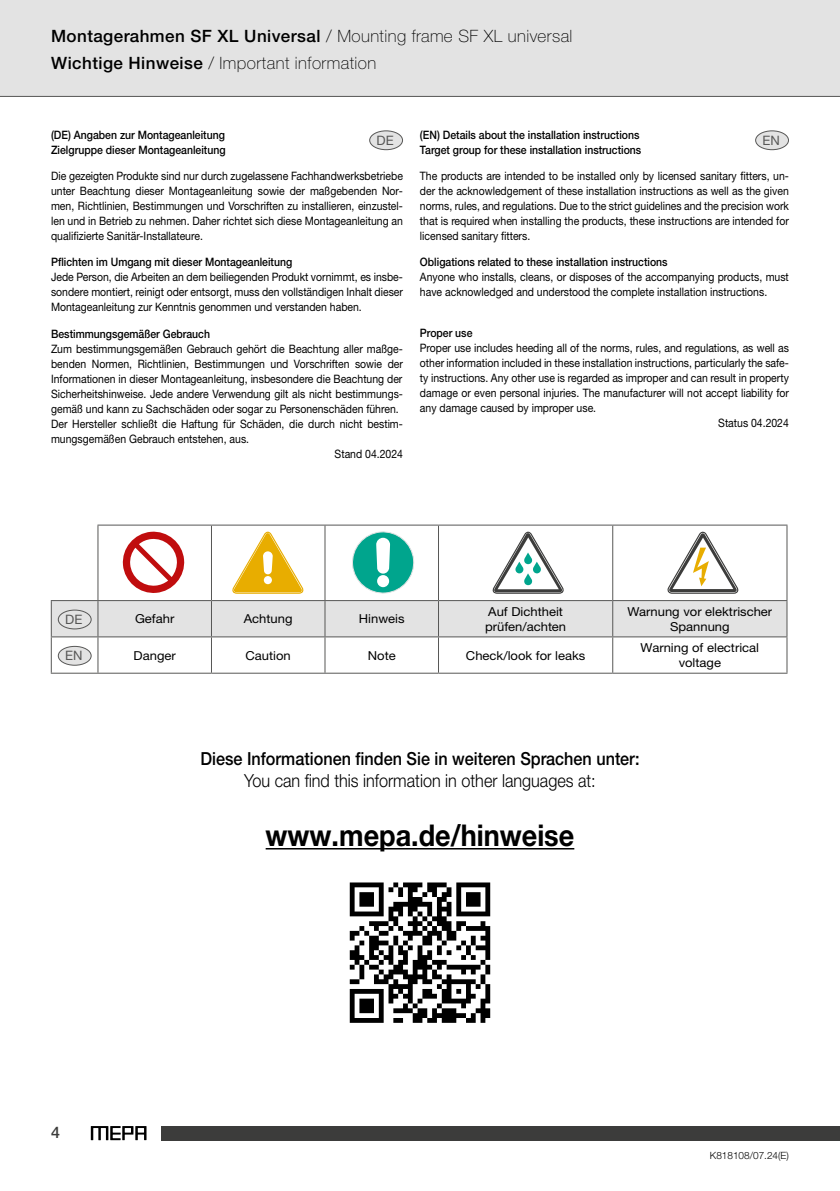
<style>
.page{position:relative;width:840px;height:1191px;background:#fff}
.page>*{position:absolute;margin:0;border:0;box-sizing:border-box;transform-origin:0 0}
.t1{font:700 30px "Helvetica Neue LT Pro";color:#000;scale:.9 1}
.t2{font:500 18px/21.6px "Helvetica Neue LTW1 G";color:#000;text-align:center;scale:.9 1}
.Header_2_links{font:100 17px "Helvetica Neue LTW1 G";letter-spacing:.025em;color:#000}
.t3{font:500 16px "Helvetica Neue LTW1 G";color:#3c3c3b}
.t4{font:13px "Helvetica Neue LTW1 G";color:#575756}
.t5{font:12.4px/15.6px "Helvetica Neue LTW1 G";color:#000;text-align:center;scale:1.05 1}
.t6{font:11.6px/15px "Helvetica Neue LTW1 G";color:#000;text-align:justify;scale:.9 1}
.t7{font:500 11.6px/15px "Helvetica Neue LTW1 G";color:#000;scale:.9 1}
.t8{font:300 10px "Helvetica Neue LTW1 G";color:#000}
.s1{font-weight:500}
.s2{font-weight:300}
</style>
<div class="page">
<svg style="left:91px;top:1126px;width:55px;height:14px"></svg>
<div style="left:161px;top:1126px;width:678px;height:14px;background:#3c3c3b"></div>
<svg style="left:839px;top:1126px;width:1px;height:14px"></svg>
<div style="left:0;top:0;width:839px;height:96px;background:#e3e3e3"></div>
<hr style="left:0;top:96px;width:839px;height:1px;background:#575756">
<div style="left:369px;top:131px;width:33px;height:19px;background:#e3e3e3;border-radius:50%"></div>
<div style="left:369px;top:130px;width:34px;height:20px;border:1px solid #575756;border-radius:50%"></div>
<div style="left:755px;top:131px;width:33px;height:19px;background:#e3e3e3;border-radius:50%"></div>
<div style="left:754px;top:130px;width:34px;height:20px;border:1px solid #575756;border-radius:50%"></div>
<hr style="left:265px;top:848px;width:309px;height:1px;background:#000">
<hr style="left:97px;top:524px;width:114px;height:1px;background:#575756">
<hr style="left:97px;top:525px;width:1px;height:75px;background:#575756">
<hr style="left:211px;top:524px;width:114px;height:1px;background:#575756">
<hr style="left:211px;top:525px;width:1px;height:75px;background:#575756">
<hr style="left:325px;top:524px;width:113px;height:1px;background:#575756">
<hr style="left:324px;top:525px;width:1px;height:75px;background:#575756">
<hr style="left:438px;top:524px;width:174px;height:1px;background:#575756">
<hr style="left:438px;top:525px;width:1px;height:75px;background:#575756">
<hr style="left:612px;top:524px;width:175px;height:1px;background:#575756">
<hr style="left:612px;top:525px;width:1px;height:75px;background:#575756">
<hr style="left:786px;top:525px;width:1px;height:75px;background:#575756">
<hr style="left:612px;top:600px;width:175px;height:1px;background:#575756">
<hr style="left:786px;top:601px;width:1px;height:35px;background:#575756">
<hr style="left:51px;top:637px;width:1px;height:35px;background:#575756">
<hr style="left:97px;top:637px;width:1px;height:35px;background:#575756">
<hr style="left:211px;top:637px;width:1px;height:35px;background:#575756">
<hr style="left:324px;top:637px;width:1px;height:35px;background:#575756">
<hr style="left:438px;top:637px;width:1px;height:35px;background:#575756">
<hr style="left:612px;top:636px;width:175px;height:1px;background:#575756">
<hr style="left:612px;top:637px;width:1px;height:35px;background:#575756">
<hr style="left:786px;top:637px;width:1px;height:35px;background:#575756">
<hr style="left:51px;top:672px;width:47px;height:1px;background:#575756">
<hr style="left:98px;top:672px;width:113px;height:1px;background:#575756">
<hr style="left:211px;top:672px;width:114px;height:1px;background:#575756">
<hr style="left:325px;top:672px;width:113px;height:1px;background:#575756">
<hr style="left:438px;top:672px;width:174px;height:1px;background:#575756">
<hr style="left:612px;top:672px;width:175px;height:1px;background:#575756">
<svg style="left:51px;top:530px;width:735px;height:107px"></svg>
<div style="left:58px;top:610px;width:33px;height:19px;background:#e3e3e3;border-radius:50%"></div>
<div style="left:58px;top:609px;width:33px;height:20px;border:1px solid #575756;border-radius:50%"></div>
<div style="left:58px;top:646px;width:33px;height:19px;background:#e3e3e3;border-radius:50%"></div>
<div style="left:58px;top:646px;width:33px;height:19px;border:1px solid #575756;border-radius:50%"></div>
<svg style="left:349px;top:882px;width:141px;height:140px"></svg>
<h3 class="Header_2_links" style="left:51px;top:25px;width:522px"><span class="s1">Montagerahmen SF XL Universal</span> / Mounting frame SF XL universal</h3>
<p class="Header_2_links" style="left:51px;top:52px;width:326px"><span class="s1">Wichtige Hinweise</span> / Important information</p>
<p class="t7" style="left:51px;top:127px;width:195px">(DE) Angaben zur Montageanleitung<br>Zielgruppe dieser Montageanleitung</p>
<p class="t6" style="left:51px;top:168px;width:392px">Die gezeigten Produkte sind nur durch zugelassene Fachhandwerksbetriebe unter Beachtung dieser Montageanleitung sowie der maßgebenden Nor&shy;men, Richtlinien, Bestimmungen und Vorschriften zu installieren, einzustel&shy;len und in Betrieb zu nehmen. Daher richtet sich diese Montageanleitung an qualifizierte Sanitär-Installateure.</p>
<p class="t6" style="left:51px;top:255px;width:392px;text-align:left"><span class="s1">Pflichten im Umgang mit dieser Montageanleitung<br></span>Jede Person, die Arbeiten an dem beiliegenden Produkt vornimmt, es insbe&shy;sondere montiert, reinigt oder entsorgt, muss den vollständigen Inhalt dieser Montageanleitung zur Kenntnis genommen und verstanden haben.</p>
<p class="t7" style="left:51px;top:326px;width:178px">Bestimmungsgemäßer Gebrauch</p>
<p class="t6" style="left:51px;top:341px;width:392px">Zum bestimmungsgemäßen Gebrauch gehört die Beachtung aller maßge-</p>
<p class="t6" style="left:51px;top:356px;width:392px">benden Normen, Richtlinien, Bestimmungen und Vorschriften sowie der</p>
<p class="t6" style="left:51px;top:371px;width:391px">Informationen in dieser Montageanleitung, insbesondere die Beachtung der</p>
<p class="t6" style="left:51px;top:386px;width:392px">Sicherheitshinweise. Jede andere Verwendung gilt als nicht bestimmungs-</p>
<p class="t6" style="left:51px;top:401px;width:387px">gemäß und kann zu Sachschäden oder sogar zu Personenschäden führen.</p>
<p class="t6" style="left:51px;top:416px;width:392px">Der Hersteller schließt die Haftung für Schäden, die durch nicht bestim-</p>
<p class="t6" style="left:51px;top:431px;width:221px">mungsgemäßen Gebrauch entstehen, aus.</p>
<p class="t6" style="left:334px;top:446px;width:77px">Stand 04.2024</p>
<p class="t7" style="left:420px;top:127px;width:247px">(EN) Details about the installation instructions<br>Target group for these installation instructions</p>
<p class="t6" style="left:420px;top:168px;width:411px">The products are intended to be installed only by licensed sanitary fitters, un&shy;der the acknowledgement of these installation instructions as well as the given norms, rules, and regulations. Due to the strict guidelines and the precision work that is required when installing the products, these instructions are intended for licensed sanitary fitters.</p>
<p class="t6" style="left:420px;top:255px;width:411px;text-align:left"><span class="s1">Obligations related to these installation instructions<br></span>Anyone who installs, cleans, or disposes of the accompanying products, must have acknowledged and understood the complete installation instructions.</p>
<p class="t7" style="left:420px;top:325px;width:60px">Proper use</p>
<p class="t6" style="left:420px;top:340px;width:411px">Proper use includes heeding all of the norms, rules, and regulations, as well as</p>
<p class="t6" style="left:420px;top:355px;width:411px">other information included in these installation instructions, particularly the safe-</p>
<p class="t6" style="left:420px;top:370px;width:411px">ty instructions. Any other use is regarded as improper and can result in property</p>
<p class="t6" style="left:420px;top:385px;width:411px">damage or even personal injuries. The manufacturer will not accept liability for</p>
<p class="t6" style="left:420px;top:400px;width:197px">any damage caused by improper use.</p>
<p class="t6" style="left:717px;top:415px;width:80px">Status 04.2024</p>
<p class="t4" style="left:376px;top:132px;width:19px">DE</p>
<p class="t4" style="left:762px;top:132px;width:19px">EN</p>
<p class="t4" style="left:65px;top:611px;width:19px">DE</p>
<p class="t4" style="left:65px;top:648px;width:19px">EN</p>
<p class="t5" style="left:135px;top:611px;width:39px">Gefahr</p>
<p class="t5" style="left:244px;top:611px;width:48px">Achtung</p>
<p class="t5" style="left:358px;top:611px;width:45px">Hinweis</p>
<p class="t5" style="left:485px;top:603px;width:79px;text-align:left">Auf Dichtheit prüfen/achten</p>
<p class="t5" style="left:627px;top:603px;width:139px">Warnung vor elektrischer<br>Spannung</p>
<p class="t5" style="left:133px;top:647px;width:42px">Danger</p>
<p class="t5" style="left:245px;top:647px;width:44px">Caution</p>
<p class="t5" style="left:367px;top:647px;width:28px">Note</p>
<p class="t5" style="left:465px;top:647px;width:115px">Check/look for leaks</p>
<p class="t5" style="left:640px;top:639px;width:114px">Warning of electrical voltage</p>
<p class="t2" style="left:200px;top:748px;width:489px">Diese Informationen finden Sie in weiteren Sprachen unter:<br><span class="s2">You can find this information in other languages at:</span></p>
<p class="t1" style="left:265px;top:816px;width:344px">www.mepa.de/hinweise</p>
<h3 class="t3" style="left:51px;top:1123px;width:10px">4</h3>
<p class="t8" style="left:709px;top:1149px;width:80px">K818108/07.24(E)</p>
</div>
